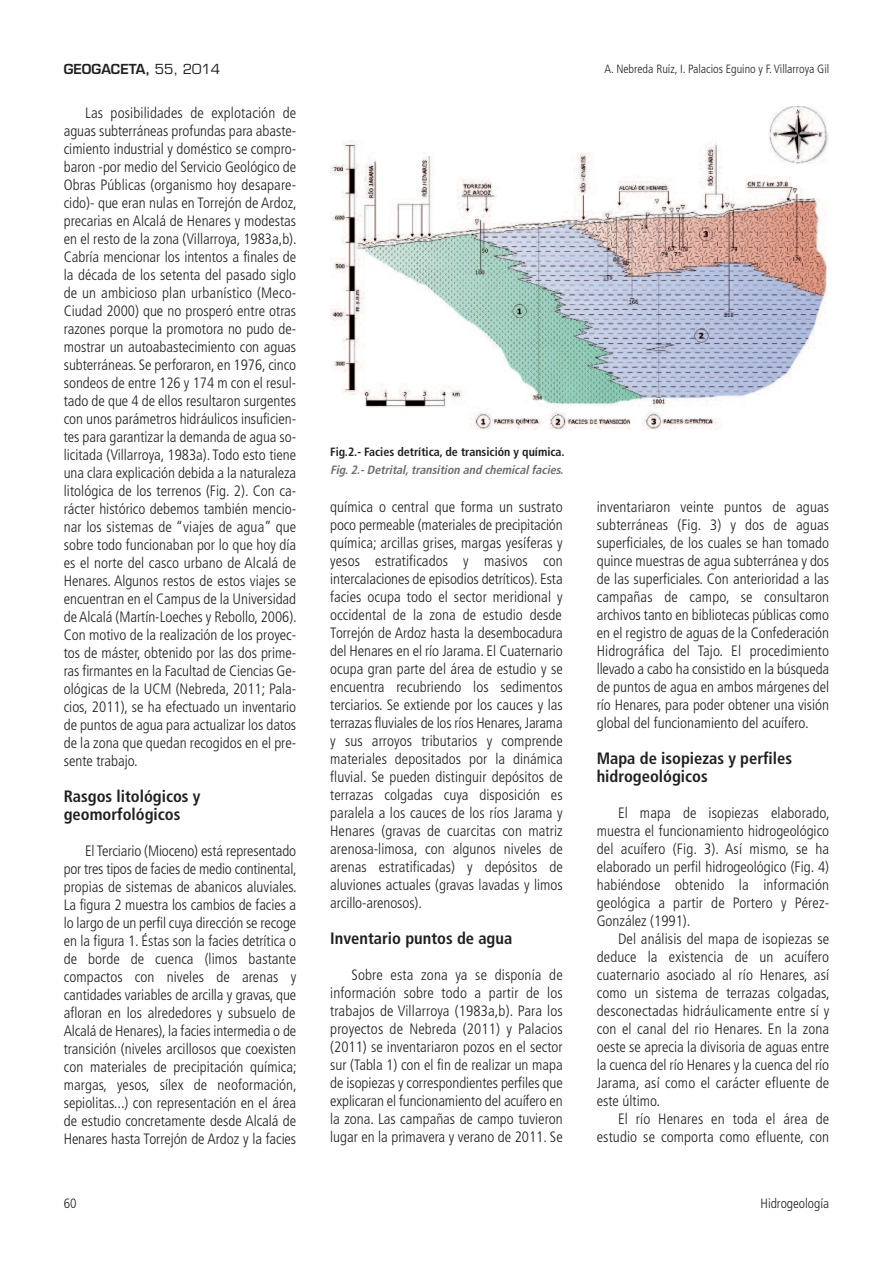
<style>
.page{position:relative;width:893px;height:1263px;background:#fff}
.page>*{position:absolute;margin:0;border:0;box-sizing:border-box;transform-origin:0 0}
.t1{font:700 condensed 16.5px/18px "Frutiger";color:#231f20}
.t2{font:300 condensed 15px/18px "Frutiger";color:#231f20;text-align:justify}
.t3{font:600 13.5px "Eurostile";color:#231f20}
.t4{font:300 condensed 13.5px "Frutiger";color:#231f20}
.t5{font:300 condensed 12px "Frutiger";color:#231f20}
.t6{font:700 condensed 12px "Frutiger";color:#231f20}
.t7{font:italic 700 condensed 12px "Frutiger";color:#6c6d70}
.s1{font-weight:400}
</style>
<div class="page">
<img style="left:330px;top:106px;width:498px;height:324px">
<p class="t3" style="left:64px;top:64px;width:158px">GEOGACETA, <span class="s1">55, 2014</span></p>
<p class="t5" style="left:604px;top:64px;width:226px">A. Nebreda Ruíz, I. Palacios Eguino y F. Villarroya Gil</p>
<p class="t2" style="left:64px;top:105px;width:234px;text-indent:21px">Las posibilidades de explotación de aguas subterráneas profundas para abaste&shy;cimiento industrial y doméstico se compro&shy;baron -por medio del Servicio Geológico de Obras Públicas (organismo hoy desapare&shy;cido)- que eran nulas en Torrejón de Ardoz, precarias en Alcalá de Henares y modestas en el resto de la zona (Villarroya, 1983a,b).<br>Cabría mencionar los intentos a finales de la década de los setenta del pasado siglo de un ambicioso plan urbanístico (Meco-Ciudad 2000) que no prosperó entre otras razones porque la promotora no pudo de&shy;mostrar un autoabastecimiento con aguas subterráneas. Se perforaron, en 1976, cinco sondeos de entre 126 y 174 m con el resul&shy;tado de que 4 de ellos resultaron surgentes con unos parámetros hidráulicos insuficien&shy;tes para garantizar la demanda de agua so&shy;licitada (Villarroya, 1983a). Todo esto tiene una clara explicación debida a la naturaleza litológica de los terrenos (Fig. 2). Con ca&shy;rácter histórico debemos también mencio&shy;nar los sistemas de “viajes de agua” que sobre todo funcionaban por lo que hoy día es el norte del casco urbano de Alcalá de Henares. Algunos restos de estos viajes se encuentran en el Campus de la Universidad de Alcalá (Martín-Loeches y Rebollo, 2006).<br>Con motivo de la realización de los proyec&shy;tos de máster, obtenido por las dos prime&shy;ras firmantes en la Facultad de Ciencias Ge&shy;ológicas de la UCM (Nebreda, 2011; Pala&shy;cios, 2011), se ha efectuado un inventario de puntos de agua para actualizar los datos de la zona que quedan recogidos en el pre&shy;sente trabajo.</p>
<p class="t1" style="left:64px;top:788px;width:138px">Rasgos litológicos y geomorfológicos</p>
<p class="t2" style="left:64px;top:843px;width:235px;text-indent:21px">El Terciario (Mioceno) está representado por tres tipos de facies de medio continental, propias de sistemas de abanicos aluviales.<br>La figura 2 muestra los cambios de facies a lo largo de un perfil cuya dirección se recoge en la figura 1. Éstas son la facies detrítica o de borde de cuenca (limos bastante compactos con niveles de arenas y cantidades variables de arcilla y gravas, que afloran en los alrededores y subsuelo de Alcalá de Henares), la facies intermedia o de transición (niveles arcillosos que coexisten con materiales de precipitación química; margas, yesos, sílex de neoformación, sepiolitas...) con representación en el área de estudio concretamente desde Alcalá de Henares hasta Torrejón de Ardoz y la facies</p>
<p class="t6" style="left:330px;top:446px;width:236px">Fig.2.- Facies detrítica, de transición y química.</p>
<p class="t7" style="left:330px;top:465px;width:237px">Fig. 2.- Detrital, transition and chemical facies.</p>
<p class="t2" style="left:330px;top:499px;width:234px">química o central que forma un sustrato poco permeable (materiales de precipitación química; arcillas grises, margas yesíferas y yesos estratificados y masivos con intercalaciones de episodios detríticos). Esta facies ocupa todo el sector meridional y occidental de la zona de estudio desde Torrejón de Ardoz hasta la desembocadura del Henares en el río Jarama. El Cuaternario ocupa gran parte del área de estudio y se encuentra recubriendo los sedimentos terciarios. Se extiende por los cauces y las terrazas fluviales de los ríos Henares, Jarama y sus arroyos tributarios y comprende materiales depositados por la dinámica fluvial. Se pueden distinguir depósitos de terrazas colgadas cuya disposición es paralela a los cauces de los ríos Jarama y Henares (gravas de cuarcitas con matriz arenosa-limosa, con algunos niveles de arenas estratificadas) y depósitos de aluviones actuales (gravas lavadas y limos arcillo-arenosos).</p>
<p class="t1" style="left:330px;top:930px;width:184px">Inventario puntos de agua</p>
<p class="t2" style="left:330px;top:967px;width:234px;text-indent:21px">Sobre esta zona ya se disponía de información sobre todo a partir de los trabajos de Villarroya (1983a,b). Para los proyectos de Nebreda (2011) y Palacios (2011) se inventariaron pozos en el sector sur (Tabla 1) con el fin de realizar un mapa de isopiezas y correspondientes perfiles que explicaran el funcionamiento del acuífero en la zona. Las campañas de campo tuvieron lugar en la primavera y verano de 2011. Se</p>
<p class="t2" style="left:597px;top:499px;width:234px">inventariaron veinte puntos de aguas subterráneas (Fig. 3) y dos de aguas superficiales, de los cuales se han tomado quince muestras de agua subterránea y dos de las superficiales. Con anterioridad a las campañas de campo, se consultaron archivos tanto en bibliotecas públicas como en el registro de aguas de la Confederación Hidrográfica del Tajo. El procedimiento llevado a cabo ha consistido en la búsqueda de puntos de agua en ambos márgenes del río Henares, para poder obtener una visión global del funcionamiento del acuífero.</p>
<p class="t1" style="left:597px;top:750px;width:197px">Mapa de isopiezas y perfiles hidrogeológicos</p>
<p class="t2" style="left:597px;top:805px;width:234px;text-indent:21px">El mapa de isopiezas elaborado, muestra el funcionamiento hidrogeológico del acuífero (Fig. 3). Así mismo, se ha elaborado un perfil hidrogeológico (Fig. 4) habiéndose obtenido la información geológica a partir de Portero y Pérez-González (1991).</p>
<p class="t2" style="left:597px;top:931px;width:234px;text-indent:21px">Del análisis del mapa de isopiezas se deduce la existencia de un acuífero cuaternario asociado al río Henares, así como un sistema de terrazas colgadas, desconectadas hidráulicamente entre sí y con el canal del rio Henares. En la zona oeste se aprecia la divisoria de aguas entre la cuenca del río Henares y la cuenca del río Jarama, así como el carácter efluente de este último.</p>
<p class="t2" style="left:597px;top:1111px;width:234px;text-align:right">El río Henares en toda el área de estudio se comporta como efluente, con</p>
<p class="t4" style="left:64px;top:1198px;width:14px">60</p>
<p class="t4" style="left:760px;top:1198px;width:70px">Hidrogeología</p>
</div>
